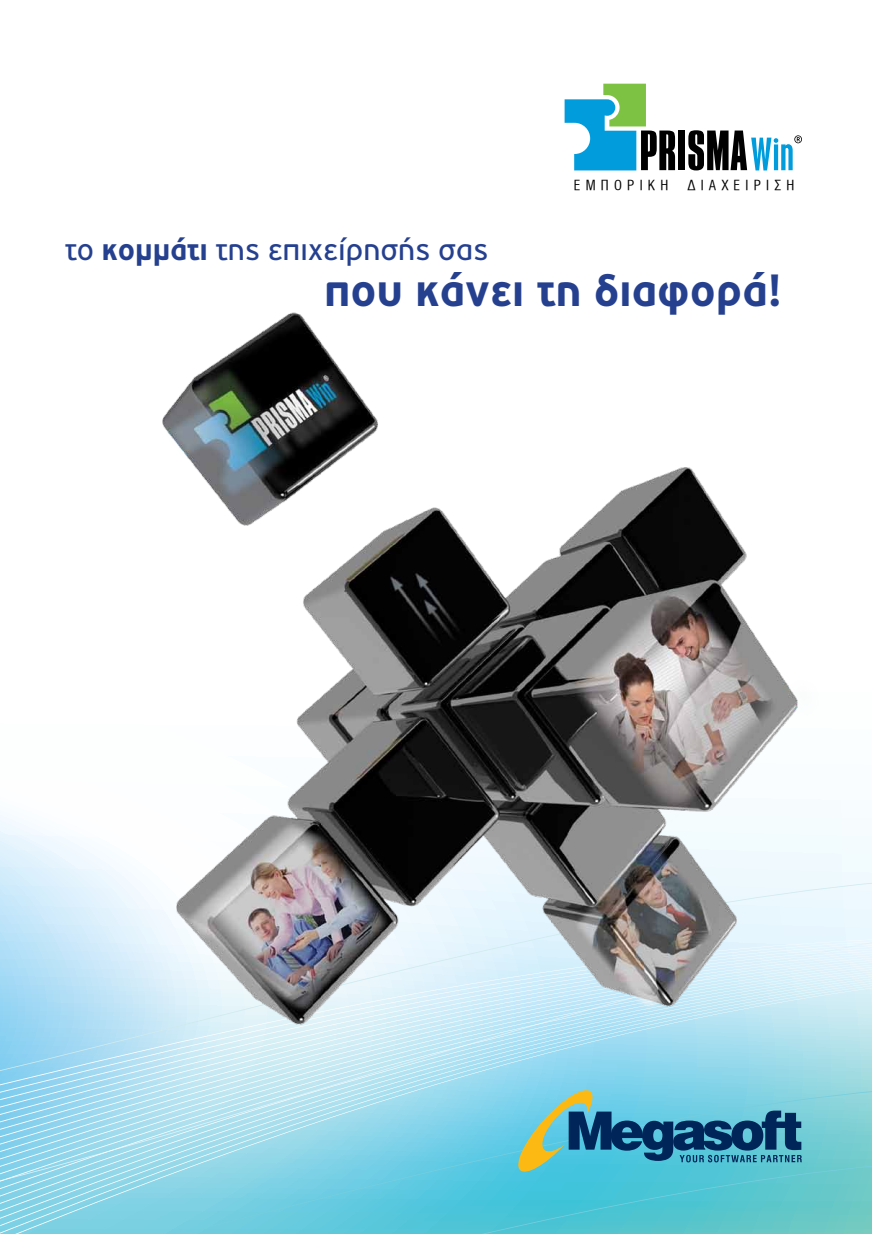
<style>
.page{position:relative;width:872px;height:1234px;background:#fff}
.page>*{position:absolute;margin:0;border:0;box-sizing:border-box;transform-origin:0 0}
.t1{font:700 45px "PF Traffic";color:#25408f}
.t2{font:30px "PF Traffic";color:#25408f}
.t3{font:13.95px "UB Helvetica Cond";letter-spacing:.38em;color:#000}
.s1{font-weight:700}
</style>
<div class="page">
<svg style="left:0;top:1196px;width:872px;height:37px;background:#63c9d8"></svg>
<svg style="left:0;top:1048px;width:872px;height:148px;background:#95d8e9"></svg>
<img style="left:0;top:312px;width:872px;height:736px">
<svg style="left:564px;top:84px;width:238px;height:86px"></svg>
<svg style="left:514px;top:1085px;width:288px;height:90px;background:#56a4b6"></svg>
<p class="t3" style="left:574px;top:177px;width:96px">ΕΜΠΟΡΙΚΗ</p>
<p class="t3" style="left:687px;top:177px;width:108px">ΔΙΑΧΕΙΡIΣΗ</p>
<p class="t2" style="left:65px;top:232px;width:425px">το <span class="s1">κομμάτι</span> της επιχείρησής σας</p>
<h1 class="t1" style="left:324px;top:263px;width:459px">που κάνει τη διαφορά!</h1>
</div>
